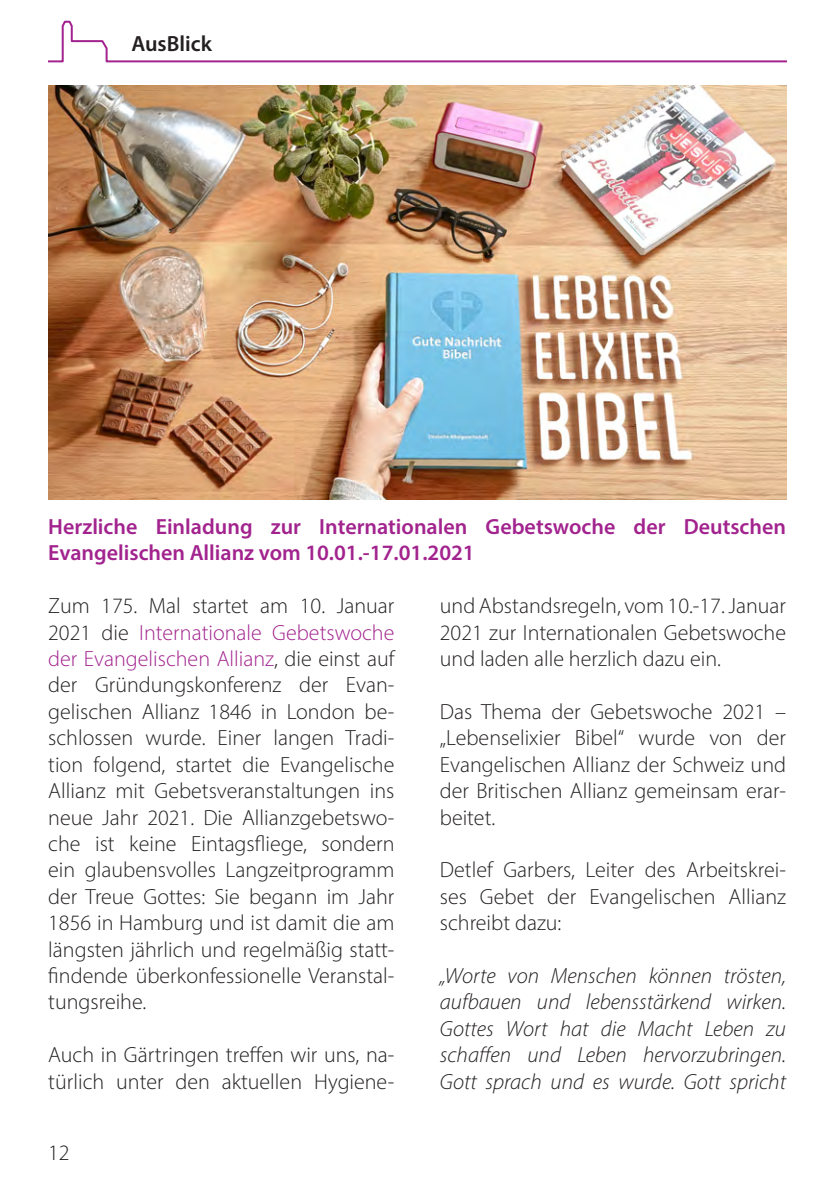
<style>
.page{position:relative;width:840px;height:1191px;background:#fff}
.page>*{position:absolute;margin:0;border:0;box-sizing:border-box;transform-origin:0 0}
.Übersichten{font:300 22px/26.4px "Myriad Pro";color:#231f20;text-align:justify}
.Übersichten-2{font:italic 300 22px/26.4px "Myriad Pro";color:#231f20;text-align:justify}
.Hauptüberschriften{font:600 22px/26.4px "Myriad Pro";color:#a2238e}
.Seitenüberschriften{font:600 22px "Myriad Pro";color:#231f20}
.s1{color:#a2238e}
</style>
<div class="page">
<svg style="left:48px;top:21px;width:737px;height:41px"></svg>
<img style="left:48px;top:85px;width:737px;height:415px">
<p class="Seitenüberschriften" style="left:131px;top:29px;width:82px">AusBlick</p>
<p class="Hauptüberschriften" style="left:48px;top:513px;width:739px">Herzliche Einladung zur Internationalen Gebetswoche der Deutschen<br>Evangelischen Allianz vom 10.01.-17.01.2021</p>
<p class="Übersichten" style="left:48px;top:592px;width:347px">Zum 175. Mal startet am 10. Januar 2021 die <span class="s1">Internationale Gebetswoche der Evangelischen Allianz</span>, die einst auf der Gründungskonferenz der Evan&shy;gelischen Allianz 1846 in London be&shy;schlossen wurde. Einer langen Tradi&shy;tion folgend, startet die Evangelische Allianz mit Gebetsveranstaltungen ins neue Jahr 2021. Die Allianzgebetswo&shy;che ist keine Eintagsfliege, sondern ein glaubensvolles Langzeitprogramm der Treue Gottes: Sie begann im Jahr 1856 in Hamburg und ist damit die am längsten jährlich und regelmäßig statt&shy;findende überkonfessionelle Veranstal&shy;tungsreihe.</p>
<p class="Übersichten" style="left:48px;top:1041px;width:347px">Auch in Gärtringen treffen wir uns, na&shy;türlich unter den aktuellen Hygiene-</p>
<p class="Übersichten" style="left:48px;top:1139px;width:23px">12</p>
<p class="Übersichten" style="left:439px;top:592px;width:347px">und Abstandsregeln, vom 10.-17. Januar 2021 zur Internationalen Gebetswoche und laden alle herzlich dazu ein.</p>
<p class="Übersichten" style="left:439px;top:698px;width:347px">Das Thema der Gebetswoche 2021 – „Lebenselixier Bibel“ wurde von der Evangelischen Allianz der Schweiz und der Britischen Allianz gemeinsam erar&shy;beitet.</p>
<p class="Übersichten" style="left:439px;top:856px;width:347px">Detlef Garbers, Leiter des Arbeitskrei&shy;ses Gebet der Evangelischen Allianz schreibt dazu:</p>
<p class="Übersichten-2" style="left:439px;top:962px;width:347px">„Worte von Menschen können trösten, aufbauen und lebensstärkend wirken.<br>Gottes Wort hat die Macht Leben zu schaffen und Leben hervorzubringen.<br>Gott sprach und es wurde. Gott spricht</p>
</div>
